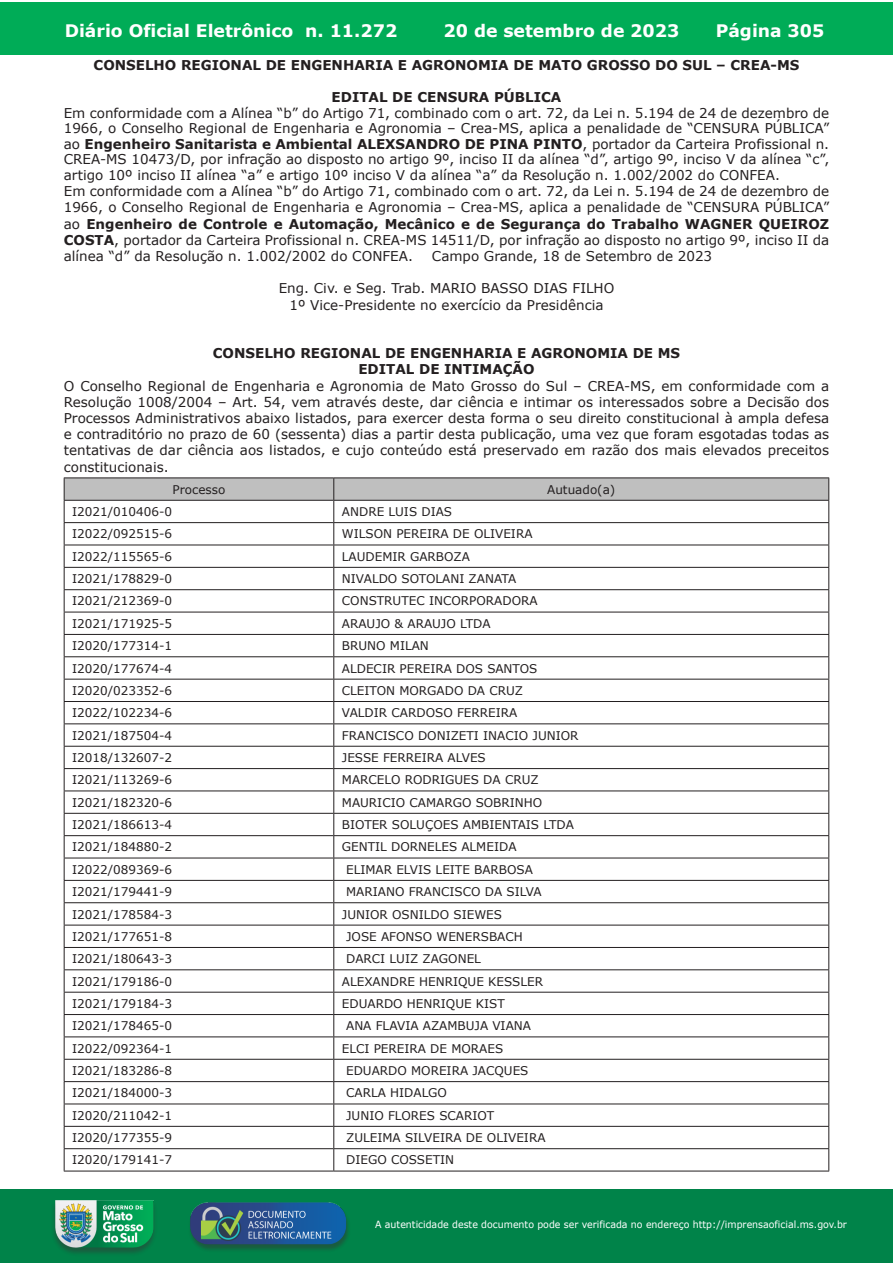
<style>
.page{position:relative;width:893px;height:1263px;background:#fff}
.page>*{position:absolute;margin:0;border:0;box-sizing:border-box;transform-origin:0 0}
.t1{font:700 17.25px "Verdana";color:#fff}
.t2{font:13.5px/15.9px "Verdana";color:#231f20}
.t3{font:700 13.5px/16.2px "Verdana";color:#231f20;text-align:center}
.t4{font:12px "Verdana";color:#231f20}
.t5{font:9.9px "Verdana";color:#fff;scale:.95 1}
.s1{font-weight:700}
</style>
<div class="page">
<div style="left:0;top:2px;width:893px;height:53px;background:#00ac57"></div>
<div style="left:1px;top:1189px;width:892px;height:74px;background:#008349"></div>
<img style="left:49px;top:1198px;width:111px;height:61px">
<img style="left:185px;top:1201px;width:168px;height:54px">
<hr style="left:64px;top:477px;width:270px;height:1px;background:#231f20">
<hr style="left:334px;top:477px;width:495px;height:1px;background:#231f20">
<hr style="left:64px;top:1171px;width:270px;height:1px;background:#231f20">
<hr style="left:334px;top:1171px;width:495px;height:1px;background:#231f20">
<svg style="left:64px;top:478px;width:765px;height:693px"></svg>
<p class="t1" style="left:65px;top:18px;width:334px">Diário Oficial Eletrônico n. 11.272</p>
<p class="t1" style="left:444px;top:18px;width:237px">20 de setembro de 2023</p>
<p class="t1" style="left:716px;top:18px;width:110px">Página 305</p>
<p class="t3" style="left:94px;top:57px;width:707px">CONSELHO REGIONAL DE ENGENHARIA E AGRONOMIA DE MATO GROSSO DO SUL – CREA-MS</p>
<p class="t3" style="left:332px;top:89px;width:231px">EDITAL DE CENSURA PÚBLICA</p>
<p class="t2" style="left:64px;top:105px;width:767px">Em conformidade com a Alínea “b” do Artigo 71, combinado com o art. 72, da Lei n. 5.194 de 24 de dezembro de 1966, o Conselho Regional de Engenharia e Agronomia – Crea-MS, aplica a penalidade de “CENSURA PÚBLICA” ao <span class="s1">Engenheiro Sanitarista e Ambiental ALEXSANDRO DE PINA PINTO</span>, portador da Carteira Profissional n.<br>CREA-MS 10473/D, por infração ao disposto no artigo 9º, inciso II da alínea “d”, artigo 9º, inciso V da alínea “c”, artigo 10º inciso II alínea “a” e artigo 10º inciso V da alínea “a” da Resolução n. 1.002/2002 do CONFEA.<br>Em conformidade com a Alínea “b” do Artigo 71, combinado com o art. 72, da Lei n. 5.194 de 24 de dezembro de 1966, o Conselho Regional de Engenharia e Agronomia – Crea-MS, aplica a penalidade de “CENSURA PÚBLICA” ao <span class="s1">Engenheiro de Controle e Automação, Mecânico e de Segurança do Trabalho WAGNER QUEIROZ COSTA</span>, portador da Carteira Profissional n. CREA-MS 14511/D, por infração ao disposto no artigo 9º, inciso II da alínea “d” da Resolução n. 1.002/2002 do CONFEA.</p>
<p class="t2" style="left:432px;top:248px;width:282px">Campo Grande, 18 de Setembro de 2023</p>
<p class="t2" style="left:279px;top:280px;width:337px;text-align:center">Eng. Civ. e Seg. Trab. MARIO BASSO DIAS FILHO<br>1º Vice-Presidente no exercício da Presidência</p>
<p class="t3" style="left:213px;top:345px;width:469px">CONSELHO REGIONAL DE ENGENHARIA E AGRONOMIA DE MS<br>EDITAL DE INTIMAÇÃO</p>
<p class="t2" style="left:64px;top:377px;width:767px;text-align:justify">O Conselho Regional de Engenharia e Agronomia de Mato Grosso do Sul – CREA-MS, em conformidade com a Resolução 1008/2004 – Art. 54, vem através deste, dar ciência e intimar os interessados sobre a Decisão dos Processos Administrativos abaixo listados, para exercer desta forma o seu direito constitucional à ampla defesa e contraditório no prazo de 60 (sessenta) dias a partir desta publicação, uma vez que foram esgotadas todas as tentativas de dar ciência aos listados, e cujo conteúdo está preservado em razão dos mais elevados preceitos constitucionais.</p>
<p class="t4" style="left:173px;top:481px;width:54px">Processo</p>
<p class="t4" style="left:547px;top:481px;width:70px">Autuado(a)</p>
<p class="t4" style="left:72px;top:503px;width:101px">I2021/010406-0</p>
<p class="t4" style="left:342px;top:503px;width:112px">ANDRE LUIS DIAS</p>
<p class="t4" style="left:72px;top:526px;width:101px">I2022/092515-6</p>
<p class="t4" style="left:342px;top:526px;width:192px">WILSON PEREIRA DE OLIVEIRA</p>
<p class="t4" style="left:72px;top:548px;width:101px">I2022/115565-6</p>
<p class="t4" style="left:342px;top:548px;width:130px">LAUDEMIR GARBOZA</p>
<p class="t4" style="left:72px;top:570px;width:101px">I2021/178829-0</p>
<p class="t4" style="left:342px;top:570px;width:176px">NIVALDO SOTOLANI ZANATA</p>
<p class="t4" style="left:72px;top:593px;width:101px">I2021/212369-0</p>
<p class="t4" style="left:342px;top:593px;width:197px">CONSTRUTEC INCORPORADORA</p>
<p class="t4" style="left:72px;top:615px;width:101px">I2021/171925-5</p>
<p class="t4" style="left:342px;top:615px;width:150px">ARAUJO &amp; ARAUJO LTDA</p>
<p class="t4" style="left:72px;top:637px;width:101px">I2020/177314-1</p>
<p class="t4" style="left:342px;top:637px;width:89px">BRUNO MILAN</p>
<p class="t4" style="left:72px;top:660px;width:101px">I2020/177674-4</p>
<p class="t4" style="left:342px;top:660px;width:197px">ALDECIR PEREIRA DOS SANTOS</p>
<p class="t4" style="left:72px;top:682px;width:101px">I2020/023352-6</p>
<p class="t4" style="left:342px;top:682px;width:183px">CLEITON MORGADO DA CRUZ</p>
<p class="t4" style="left:72px;top:705px;width:101px">I2022/102234-6</p>
<p class="t4" style="left:342px;top:705px;width:177px">VALDIR CARDOSO FERREIRA</p>
<p class="t4" style="left:72px;top:727px;width:101px">I2021/187504-4</p>
<p class="t4" style="left:342px;top:727px;width:238px">FRANCISCO DONIZETI INACIO JUNIOR</p>
<p class="t4" style="left:72px;top:749px;width:101px">I2018/132607-2</p>
<p class="t4" style="left:342px;top:749px;width:145px">JESSE FERREIRA ALVES</p>
<p class="t4" style="left:72px;top:772px;width:101px">I2021/113269-6</p>
<p class="t4" style="left:342px;top:772px;width:198px">MARCELO RODRIGUES DA CRUZ</p>
<p class="t4" style="left:72px;top:794px;width:101px">I2021/182320-6</p>
<p class="t4" style="left:342px;top:794px;width:202px">MAURICIO CAMARGO SOBRINHO</p>
<p class="t4" style="left:72px;top:816px;width:101px">I2021/186613-4</p>
<p class="t4" style="left:342px;top:816px;width:233px">BIOTER SOLUÇOES AMBIENTAIS LTDA</p>
<p class="t4" style="left:72px;top:839px;width:101px">I2021/184880-2</p>
<p class="t4" style="left:342px;top:839px;width:176px">GENTIL DORNELES ALMEIDA</p>
<p class="t4" style="left:72px;top:861px;width:101px">I2022/089369-6</p>
<p class="t4" style="left:346px;top:861px;width:188px">ELIMAR ELVIS LEITE BARBOSA</p>
<p class="t4" style="left:72px;top:883px;width:101px">I2021/179441-9</p>
<p class="t4" style="left:346px;top:883px;width:197px">MARIANO FRANCISCO DA SILVA</p>
<p class="t4" style="left:72px;top:906px;width:101px">I2021/178584-3</p>
<p class="t4" style="left:342px;top:906px;width:162px">JUNIOR OSNILDO SIEWES</p>
<p class="t4" style="left:72px;top:928px;width:101px">I2021/177651-8</p>
<p class="t4" style="left:346px;top:928px;width:178px">JOSE AFONSO WENERSBACH</p>
<p class="t4" style="left:72px;top:950px;width:101px">I2021/180643-3</p>
<p class="t4" style="left:346px;top:950px;width:136px">DARCI LUIZ ZAGONEL</p>
<p class="t4" style="left:72px;top:973px;width:101px">I2021/179186-0</p>
<p class="t4" style="left:342px;top:973px;width:203px">ALEXANDRE HENRIQUE KESSLER</p>
<p class="t4" style="left:72px;top:995px;width:101px">I2021/179184-3</p>
<p class="t4" style="left:342px;top:995px;width:164px">EDUARDO HENRIQUE KIST</p>
<p class="t4" style="left:72px;top:1018px;width:101px">I2021/178465-0</p>
<p class="t4" style="left:346px;top:1018px;width:186px">ANA FLAVIA AZAMBUJA VIANA</p>
<p class="t4" style="left:72px;top:1040px;width:101px">I2022/092364-1</p>
<p class="t4" style="left:342px;top:1040px;width:163px">ELCI PEREIRA DE MORAES</p>
<p class="t4" style="left:72px;top:1062px;width:101px">I2021/183286-8</p>
<p class="t4" style="left:346px;top:1062px;width:184px">EDUARDO MOREIRA JACQUES</p>
<p class="t4" style="left:72px;top:1085px;width:101px">I2021/184000-3</p>
<p class="t4" style="left:346px;top:1085px;width:102px">CARLA HIDALGO</p>
<p class="t4" style="left:72px;top:1107px;width:101px">I2020/211042-1</p>
<p class="t4" style="left:346px;top:1107px;width:149px">JUNIO FLORES SCARIOT</p>
<p class="t4" style="left:72px;top:1129px;width:101px">I2020/177355-9</p>
<p class="t4" style="left:346px;top:1129px;width:201px">ZULEIMA SILVEIRA DE OLIVEIRA</p>
<p class="t4" style="left:72px;top:1152px;width:101px">I2020/179141-7</p>
<p class="t4" style="left:346px;top:1152px;width:109px">DIEGO COSSETIN</p>
<p class="t5" style="left:375px;top:1218px;width:498px">A autenticidade deste documento pode ser verificada no endereço http://imprensaoficial.ms.gov.br</p>
</div>
